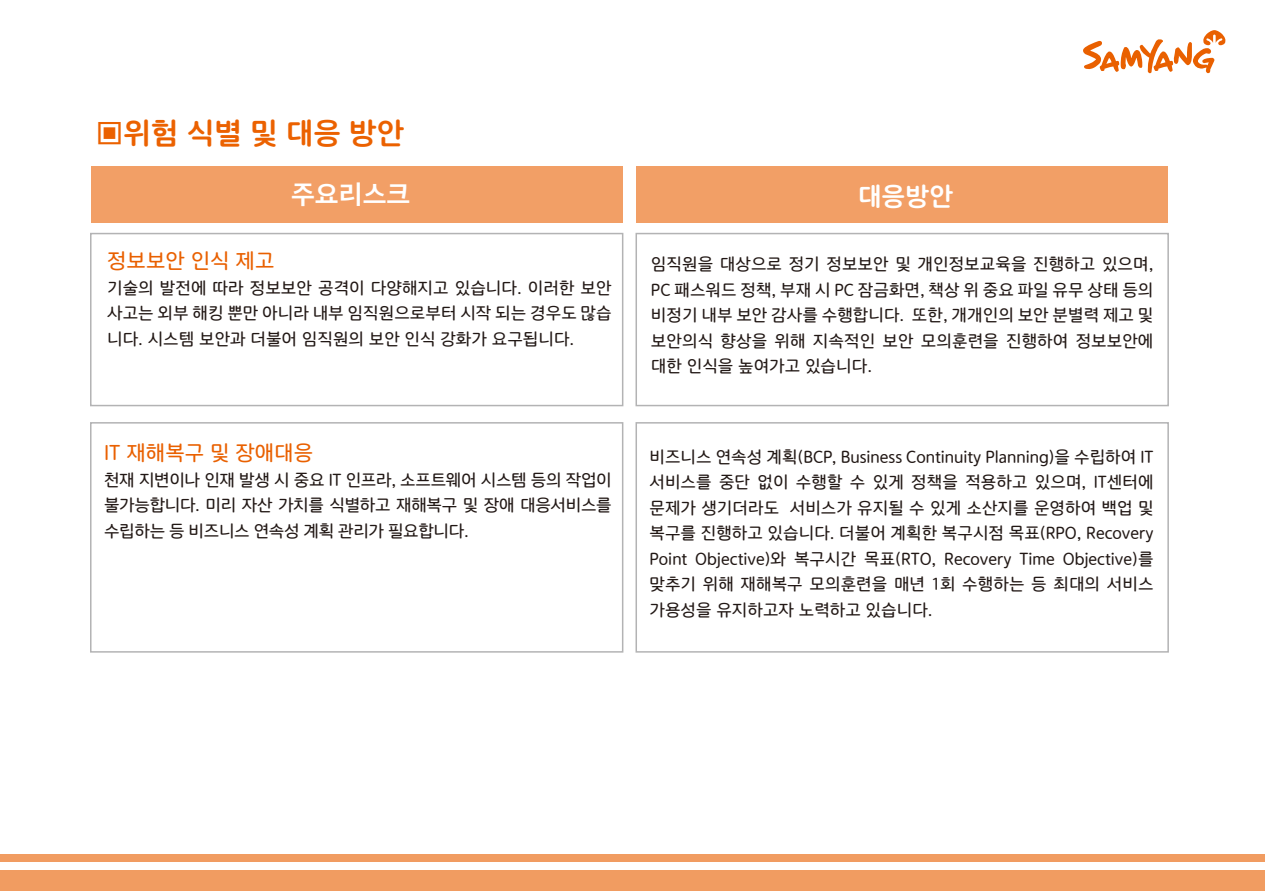
<style>
.page{position:relative;width:1265px;height:893px;background:#fff}
.page>*{position:absolute;margin:0;border:0;box-sizing:border-box;transform-origin:0 0}
.t1{font:29.4px "OT Gulim B";color:#eb6100}
.t2{font:25.35px "TTM Gothic B";color:#fff}
.t3{font:25.35px "OT Gulim B";color:#fff}
.t4{font:20.7px "OT Gulim M";color:#e96000}
.t5{font:16.5px/25.5px "OT Gulim M";color:#221815;text-align:justify}
</style>
<div class="page">
<svg style="left:1083px;top:30px;width:142px;height:43px"></svg>
<div style="left:0;top:870px;width:1264px;height:20px;background:#f19c61"></div>
<div style="left:0;top:854px;width:1264px;height:8px;background:#f19c61"></div>
<div style="left:90px;top:233px;width:533px;height:173px;border:2px solid #b3b3b4"></div>
<div style="left:635px;top:233px;width:534px;height:173px;border:2px solid #b3b3b4"></div>
<div style="left:90px;top:422px;width:533px;height:230px;border:2px solid #b3b3b4"></div>
<div style="left:635px;top:422px;width:534px;height:230px;border:2px solid #b3b3b4"></div>
<div style="left:91px;top:166px;width:531px;height:57px;background:#f29f66"></div>
<div style="left:636px;top:166px;width:532px;height:57px;background:#f29f66"></div>
<h1 class="t1" style="left:96px;top:118px;width:310px">▣위험 식별 및 대응 방안</h1>
<h2 class="t2" style="left:291px;top:182px;width:121px">주요리스크</h2>
<h2 class="t3" style="left:857px;top:183px;width:97px">대응방안</h2>
<p class="t4" style="left:107px;top:251px;width:169px">정보보안 인식 제고</p>
<p class="t5" style="left:107px;top:276px;width:506px">기술의 발전에 따라 정보보안 공격이 다양해지고 있습니다. 이러한 보안 사고는 외부 해킹 뿐만 아니라 내부 임직원으로부터 시작 되는 경우도 많습 니다. 시스템 보안과 더불어 임직원의 보안 인식 강화가 요구됩니다.</p>
<p class="t4" style="left:104px;top:443px;width:211px">IT 재해복구 및 장애대응</p>
<p class="t5" style="left:104px;top:467px;width:509px">천재 지변이나 인재 발생 시 중요 IT 인프라, 소프트웨어 시스템 등의 작업이 불가능합니다. 미리 자산 가치를 식별하고 재해복구 및 장애 대응서비스를 수립하는 등 비즈니스 연속성 계획 관리가 필요합니다.</p>
<p class="t5" style="left:651px;top:252px;width:504px">임직원을 대상으로 정기 정보보안 및 개인정보교육을 진행하고 있으며, PC 패스워드 정책, 부재 시 PC 잠금화면, 책상 위 중요 파일 유무 상태 등의 비정기 내부 보안 감사를 수행합니다. 또한, 개개인의 보안 분별력 제고 및 보안의식 향상을 위해 지속적인 보안 모의훈련을 진행하여 정보보안에 대한 인식을 높여가고 있습니다.</p>
<p class="t5" style="left:649px;top:444px;width:505px">비즈니스 연속성 계획(BCP, Business Continuity Planning)을 수립하여 IT 서비스를 중단 없이 수행할 수 있게 정책을 적용하고 있으며, IT센터에 문제가 생기더라도 서비스가 유지될 수 있게 소산지를 운영하여 백업 및 복구를 진행하고 있습니다. 더불어 계획한 복구시점 목표(RPO, Recovery Point Objective)와 복구시간 목표(RTO, Recovery Time Objective)를 맞추기 위해 재해복구 모의훈련을 매년 1회 수행하는 등 최대의 서비스 가용성을 유지하고자 노력하고 있습니다.</p>
</div>
